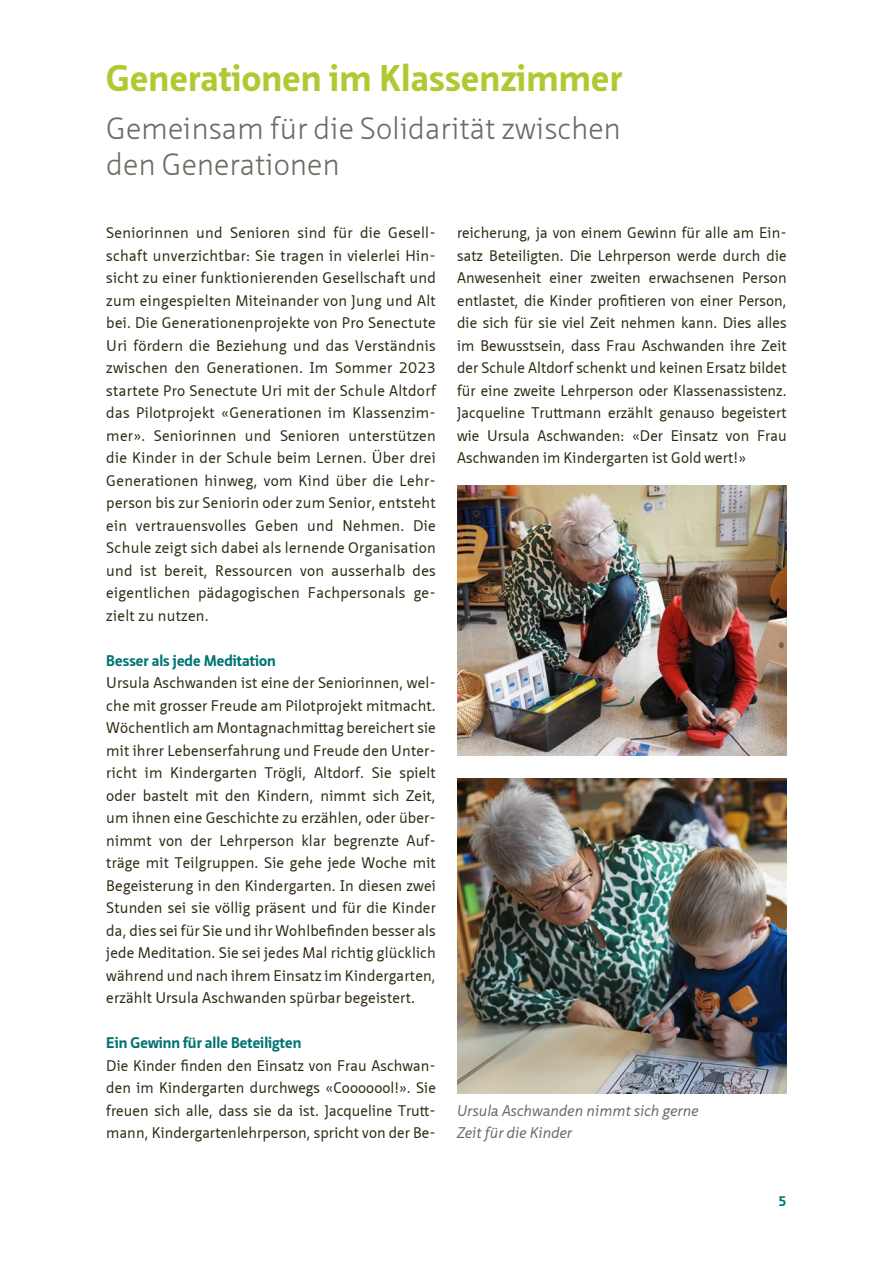
<style>
.page{position:relative;width:893px;height:1263px;background:#fff}
.page>*{position:absolute;margin:0;border:0;box-sizing:border-box;transform-origin:0 0}
.t1{font:700 36px "Neue Sans Pro";letter-spacing:.005em;color:#afca31}
.t2{font:300 30px/36px "Neue Sans Pro";color:#6c6a63}
.t3{font:15px/22.5px "Neue Sans Pro";letter-spacing:.01em;color:#2f2912;text-align:justify}
.t4{font:700 15px "Neue Sans Pro";color:#007474}
.t5{font:italic 15px/22.5px "Neue Sans Pro";color:#6c6a63}
.t6{font:700 13.5px "Neue Sans Pro";color:#007474}
</style>
<div class="page">
<img style="left:457px;top:778px;width:330px;height:315px">
<img style="left:457px;top:486px;width:330px;height:270px">
<h1 class="t1" style="left:106px;top:55px;width:517px">Generationen im Klassenzimmer</h1>
<h2 class="t2" style="left:106px;top:110px;width:516px">Gemeinsam für die Solidarität zwischen den Generationen</h2>
<p class="t3" style="left:106px;top:221px;width:331px">Seniorinnen und Senioren sind für die Gesell&shy;schaft unverzichtbar: Sie tragen in vielerlei Hin&shy;sicht zu einer funktionierenden Gesellschaft und zum eingespielten Miteinander von Jung und Alt bei. Die Generationenprojekte von Pro Senectute Uri fördern die Beziehung und das Verständnis zwischen den Generationen. Im Sommer 2023 startete Pro Senectute Uri mit der Schule Altdorf das Pilotprojekt «Generationen im Klassenzim&shy;mer». Seniorinnen und Senioren unterstützen die Kinder in der Schule beim Lernen. Über drei Generationen hinweg, vom Kind über die Lehr&shy;person bis zur Seniorin oder zum Senior, entsteht ein vertrauensvolles Geben und Nehmen. Die Schule zeigt sich dabei als lernende Organisation und ist bereit, Ressourcen von ausserhalb des eigentlichen pädagogischen Fachpersonals ge&shy;zielt zu nutzen.</p>
<p class="t4" style="left:106px;top:650px;width:171px">Besser als jede Meditation</p>
<p class="t3" style="left:106px;top:671px;width:331px">Ursula Aschwanden ist eine der Seniorinnen, wel&shy;che mit grosser Freude am Pilotprojekt mitmacht.<br>Wöchentlich am Montagnachmittag bereichert sie mit ihrer Lebenserfahrung und Freude den Unter&shy;richt im Kindergarten Trögli, Altdorf. Sie spielt oder bastelt mit den Kindern, nimmt sich Zeit, um ihnen eine Geschichte zu erzählen, oder über&shy;nimmt von der Lehrperson klar begrenzte Auf&shy;träge mit Teilgruppen. Sie gehe jede Woche mit Begeisterung in den Kindergarten. In diesen zwei Stunden sei sie völlig präsent und für die Kinder da, dies sei für Sie und ihr Wohlbefinden besser als jede Meditation. Sie sei jedes Mal richtig glücklich während und nach ihrem Einsatz im Kindergarten, erzählt Ursula Aschwanden spürbar begeistert.</p>
<p class="t4" style="left:106px;top:1033px;width:197px">Ein Gewinn für alle Beteiligten</p>
<p class="t3" style="left:106px;top:1054px;width:331px">Die Kinder finden den Einsatz von Frau Aschwan&shy;den im Kindergarten durchwegs «Cooooool!». Sie freuen sich alle, dass sie da ist. Jacqueline Trutt&shy;mann, Kindergartenlehrperson, spricht von der Be-</p>
<p class="t3" style="left:457px;top:221px;width:331px">reicherung, ja von einem Gewinn für alle am Ein&shy;satz Beteiligten. Die Lehrperson werde durch die Anwesenheit einer zweiten erwachsenen Person entlastet, die Kinder profitieren von einer Person, die sich für sie viel Zeit nehmen kann. Dies alles im Bewusstsein, dass Frau Aschwanden ihre Zeit der Schule Altdorf schenkt und keinen Ersatz bildet für eine zweite Lehrperson oder Klassenassistenz.<br>Jacqueline Truttmann erzählt genauso begeistert wie Ursula Aschwanden: «Der Einsatz von Frau Aschwanden im Kindergarten ist Gold wert!»</p>
<p class="t5" style="left:457px;top:1099px;width:243px">Ursula Aschwanden nimmt sich gerne<br>Zeit für die Kinder</p>
<p class="t6" style="left:779px;top:1192px;width:10px">5</p>
</div>
